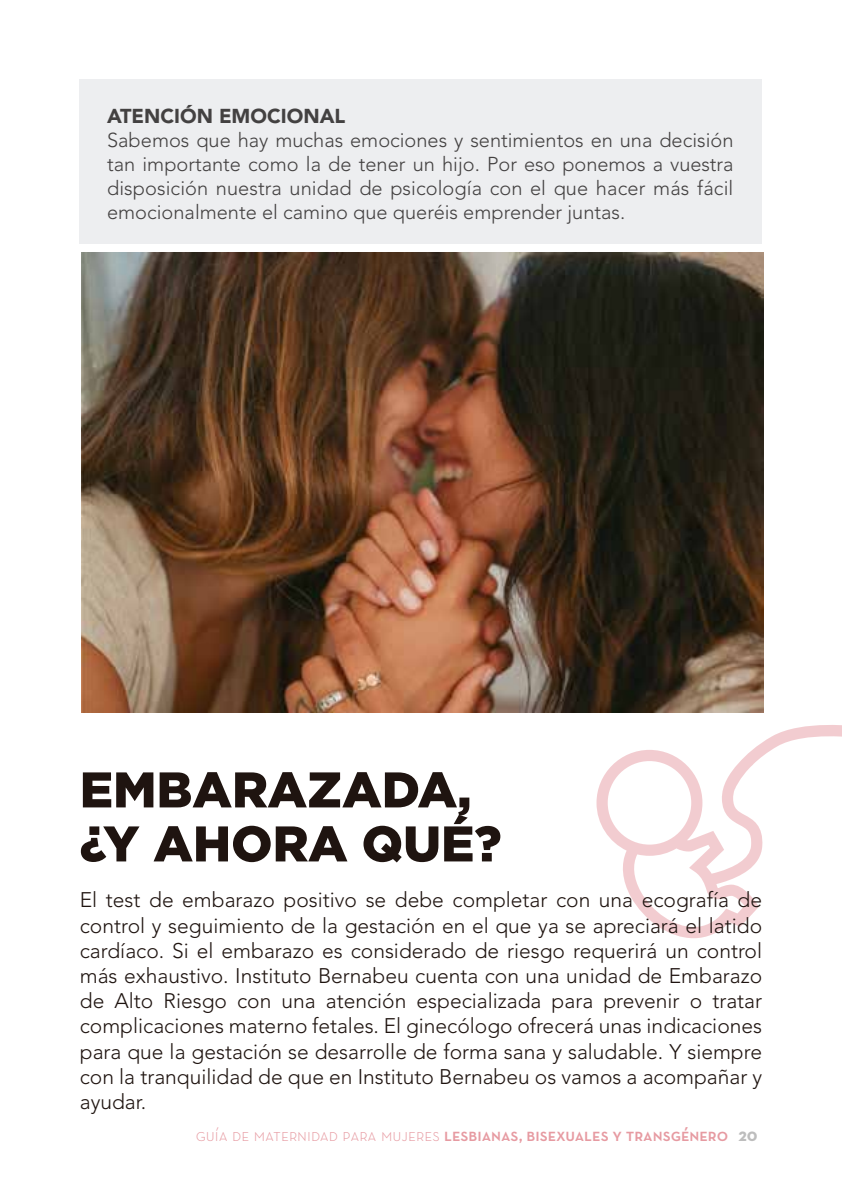
<style>
.page{position:relative;width:842px;height:1191px;background:#fff}
.page>*{position:absolute;margin:0;border:0;box-sizing:border-box;transform-origin:0 0}
.t1{font:900 50px/54px "Gotham";color:#1f1410}
.t2{font:300 21px/25.2px "Avenir LT Std";color:#1f1410;text-align:justify}
.t3{font:300 20px/24px "Avenir LT Std";color:#434141;text-align:justify}
.t4{font:900 20px "Avenir LT Std";color:#434141}
.t5{font:18px "Neutra Text Demi SC";color:#d65763}
.s1{font-family:"Neutra Text Light SC"}
.s2{font-family:"Neutra Text Bold SC";color:#bdbdbd}
</style>
<div class="page">
<img style="left:81px;top:252px;width:682px;height:461px">
<svg style="left:596px;top:725px;width:246px;height:213px"></svg>
<div style="left:80px;top:80px;width:682px;height:164px;background:#edeef0"></div>
<p class="t4" style="left:107px;top:103px;width:240px">ATENCIÓN EMOCIONAL</p>
<p class="t3" style="left:107px;top:128px;width:628px">Sabemos que hay muchas emociones y sentimientos en una decisión tan importante como la de tener un hijo. Por eso ponemos a vuestra disposición nuestra unidad de psicología con el que hacer más fácil emocionalmente el camino que queréis emprender juntas.</p>
<h1 class="t1" style="left:80px;top:761px;width:423px">EMBARAZADA, ¿Y AHORA QUÉ?</h1>
<p class="t2" style="left:80px;top:887px;width:684px">El test de embarazo positivo se debe completar con una ecografía de control y seguimiento de la gestación en el que ya se apreciará el latido cardíaco. Si el embarazo es considerado de riesgo requerirá un control más exhaustivo. Instituto Bernabeu cuenta con una unidad de Embarazo de Alto Riesgo con una atención especializada para prevenir o tratar complicaciones materno fetales. El ginecólogo ofrecerá unas indicaciones para que la gestación se desarrolle de forma sana y saludable. Y siempre con la tranquilidad de que en Instituto Bernabeu os vamos a acompañar y ayudar.</p>
<p class="t5" style="left:196px;top:1124px;width:563px"><span class="s1">guía de maternidad para mujeres</span> lesbianas, bisexuales y transgénero <span class="s2">20</span></p>
</div>
